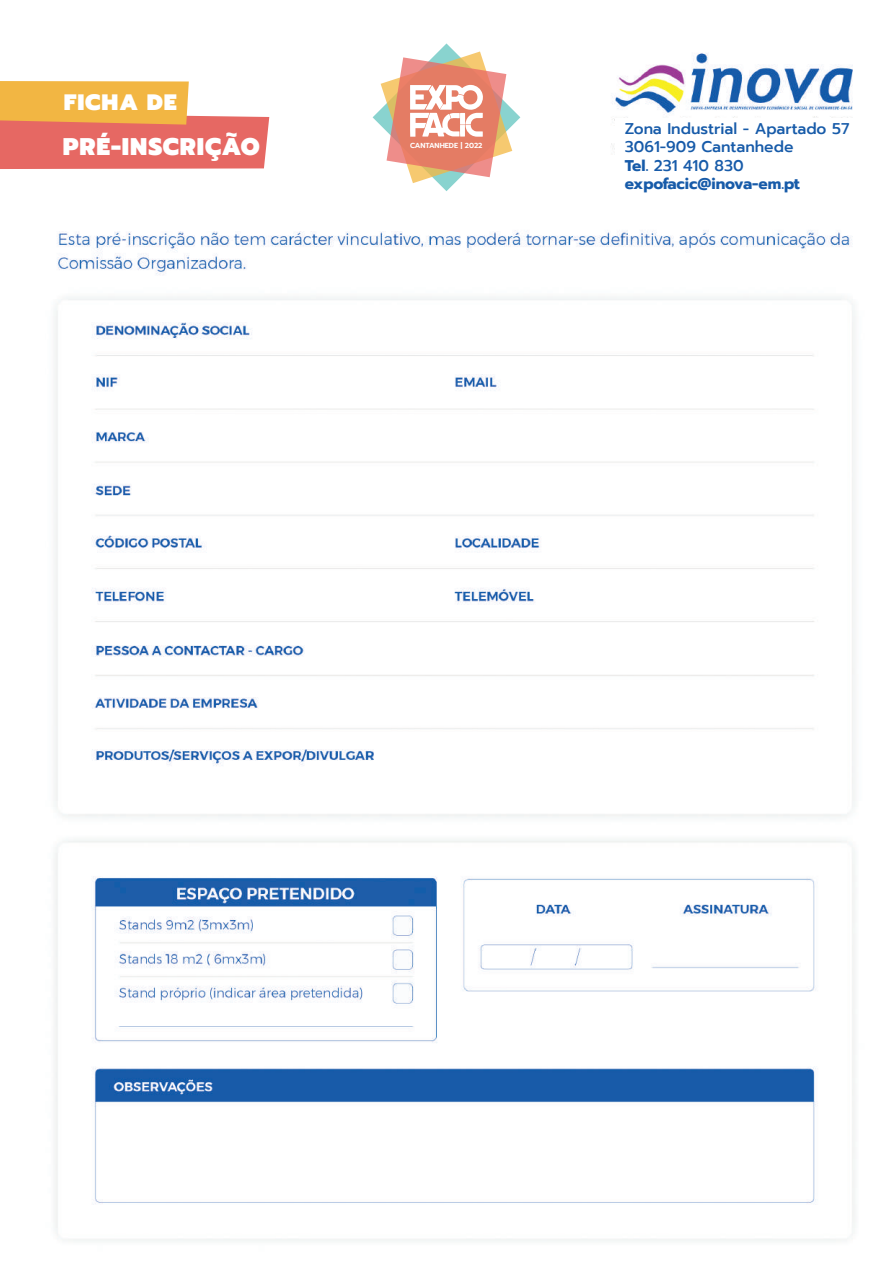
<style>
.page{position:relative;width:893px;height:1263px;background:#fff}
.page>*{position:absolute;margin:0;border:0;box-sizing:border-box;transform-origin:0 0}
.t1{font:900 24px "Prompt";letter-spacing:.04em;color:#fff}
.t2{font:900 22.2px "Prompt";letter-spacing:.04em;color:#fff}
.t3{font:500 15.45px/18.6px "Prompt";color:#175ba9}
.t4{font:600 7.35px "Prompt";color:#fff}
.s1{font-weight:700}
</style>
<div class="page">
<img style="left:55px;top:117px;width:800px;height:1124px">
<div style="left:0;top:0;width:500px;height:230px;background:#fff"></div>
<div style="left:615px;top:0;width:251px;height:205px;background:#fff"></div>
<svg style="left:373px;top:43px;width:147px;height:148px"></svg>
<svg style="left:0;top:81px;width:269px;height:88px;background:#ed956d"></svg>
<img style="left:597px;top:53px;width:256px;height:65px">
<h2 class="t2" style="left:64px;top:85px;width:115px">FICHA DE</h2>
<h1 class="t1" style="left:63px;top:129px;width:199px">PRÉ-INSCRIÇÃO</h1>
<p class="t4" style="left:410px;top:140px;width:74px">CANTANHEDE | 2022</p>
<p class="t3" style="left:625px;top:119px;width:226px">Zona Industrial - Apartado 57<br>3061-909 Cantanhede<br><span class="s1">Tel.</span> 231 410 830 <span class="s1">expofacic@inova-em.pt</span></p>
</div>
